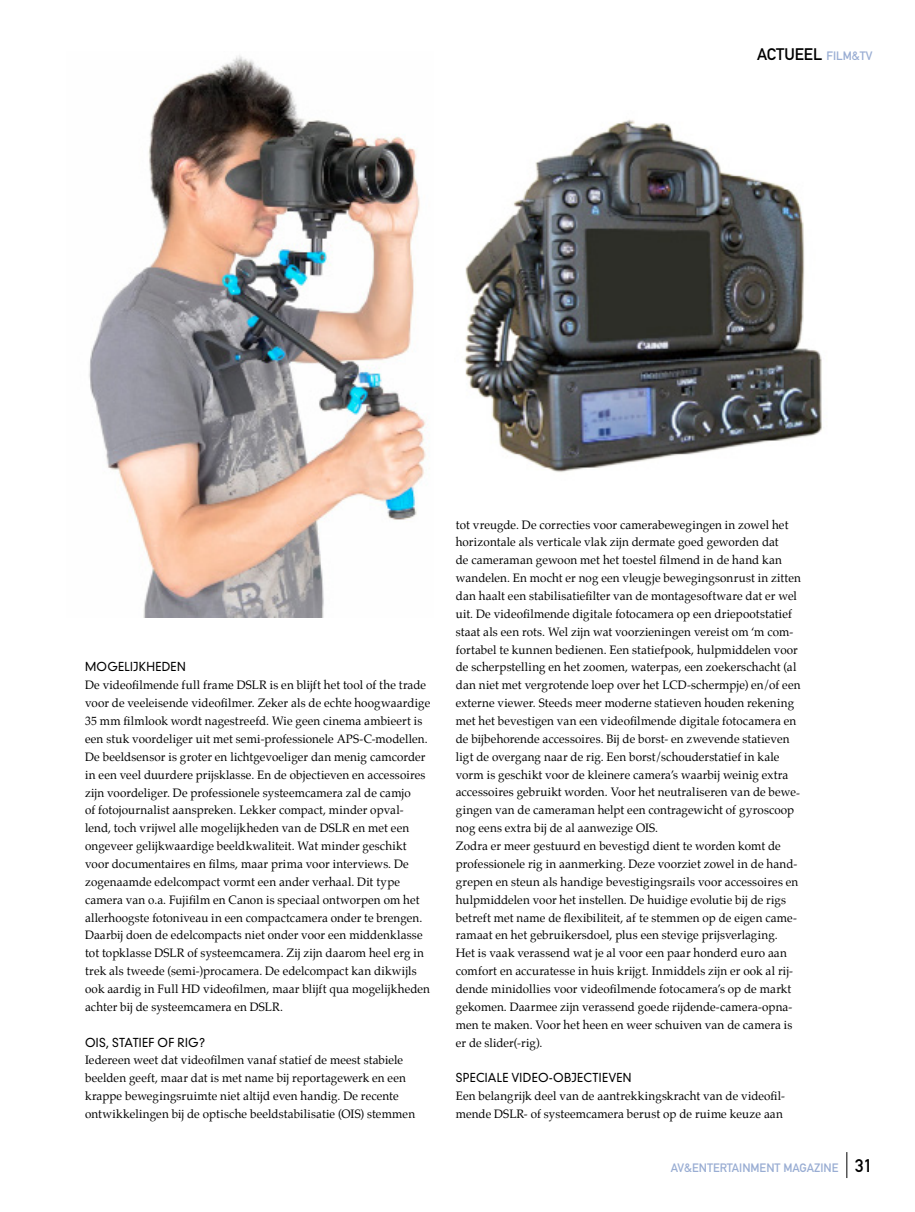
<style>
.page{position:relative;width:915px;height:1212px;background:#fff}
.page>*{position:absolute;margin:0;border:0;box-sizing:border-box;transform-origin:0 0}
.t1{font:16.5px "DIN Mittelschrift";color:#000}
.t2{font:12px/17.9px "Palatino";letter-spacing:.01em;color:#000}
.t3{font:300 12px "DIN Neuzeit Grotesk";letter-spacing:.02em;color:#000}
.t4{font:12px "DIN Mittelschrift";color:#99add3}
.s1{font-size:12px;color:#99add3}
.s2{font-size:18px;color:#000}
</style>
<div class="page">
<svg style="left:846px;top:1152px;width:1px;height:26px"></svg>
<img style="left:89px;top:55px;width:337px;height:563px">
<img style="left:464px;top:119px;width:358px;height:354px">
<h1 class="t1" style="left:756px;top:44px;width:117px">ACTUEEL <span class="s1">FILM&amp;TV</span></h1>
<p class="t3" style="left:85px;top:660px;width:100px">MOGELIJKHEDEN</p>
<p class="t2" style="left:85px;top:676px;width:346px">De videofilmende full frame DSLR is en blijft het tool of the trade voor de veeleisende videofilmer. Zeker als de echte hoogwaardige 35 mm filmlook wordt nagestreefd. Wie geen cinema ambieert is een stuk voordeliger uit met semi-professionele APS-C-modellen.<br>De beeldsensor is groter en lichtgevoeliger dan menig camcorder in een veel duurdere prijsklasse. En de objectieven en accessoires zijn voordeliger. De professionele systeemcamera zal de camjo<br>of fotojournalist aanspreken. Lekker compact, minder opval&shy;lend, toch vrijwel alle mogelijkheden van de DSLR en met een ongeveer gelijkwaardige beeldkwaliteit. Wat minder geschikt voor documentaires en films, maar prima voor interviews. De zogenaamde edelcompact vormt een ander verhaal. Dit type camera van o.a. Fujifilm en Canon is speciaal ontworpen om het allerhoogste fotoniveau in een compactcamera onder te brengen.<br>Daarbij doen de edelcompacts niet onder voor een middenklasse tot topklasse DSLR of systeemcamera. Zij zijn daarom heel erg in trek als tweede (semi-)procamera. De edelcompact kan dikwijls ook aardig in Full HD videofilmen, maar blijft qua mogelijkheden achter bij de systeemcamera en DSLR.</p>
<p class="t3" style="left:85px;top:1035px;width:121px">OIS, STATIEF OF RIG?</p>
<p class="t2" style="left:85px;top:1051px;width:331px">Iedereen weet dat videofilmen vanaf statief de meest stabiele beelden geeft, maar dat is met name bij reportagewerk en een krappe bewegingsruimte niet altijd even handig. De recente ontwikkelingen bij de optische beeldstabilisatie (OIS) stemmen</p>
<p class="t2" style="left:455px;top:515px;width:346px">tot vreugde. De correcties voor camerabewegingen in zowel het horizontale als verticale vlak zijn dermate goed geworden dat<br>de cameraman gewoon met het toestel filmend in de hand kan wandelen. En mocht er nog een vleugje bewegingsonrust in zitten dan haalt een stabilisatiefilter van de montagesoftware dat er wel uit. De videofilmende digitale fotocamera op een driepootstatief staat als een rots. Wel zijn wat voorzieningen vereist om ‘m com&shy;fortabel te kunnen bedienen. Een statiefpook, hulpmiddelen voor de scherpstelling en het zoomen, waterpas, een zoekerschacht (al dan niet met vergrotende loep over het LCD-schermpje) en/of een externe viewer. Steeds meer moderne statieven houden rekening met het bevestigen van een videofilmende digitale fotocamera en de bijbehorende accessoires. Bij de borst- en zwevende statieven ligt de overgang naar de rig. Een borst/schouderstatief in kale vorm is geschikt voor de kleinere camera’s waarbij weinig extra accessoires gebruikt worden. Voor het neutraliseren van de bewe&shy;gingen van de cameraman helpt een contragewicht of gyroscoop nog eens extra bij de al aanwezige OIS.<br>Zodra er meer gestuurd en bevestigd dient te worden komt de professionele rig in aanmerking. Deze voorziet zowel in de hand&shy;grepen en steun als handige bevestigingsrails voor accessoires en hulpmiddelen voor het instellen. De huidige evolutie bij de rigs betreft met name de flexibiliteit, af te stemmen op de eigen came&shy;ramaat en het gebruikersdoel, plus een stevige prijsverlaging.<br>Het is vaak verassend wat je al voor een paar honderd euro aan comfort en accuratesse in huis krijgt. Inmiddels zijn er ook al rij&shy;dende minidollies voor videofilmende fotocamera’s op de markt gekomen. Daarmee zijn verassend goede rijdende-camera-opna&shy;men te maken. Voor het heen en weer schuiven van de camera is er de slider(-rig).</p>
<p class="t3" style="left:455px;top:1071px;width:175px">SPECIALE VIDEO-OBJECTIEVEN</p>
<p class="t2" style="left:455px;top:1087px;width:331px">Een belangrijk deel van de aantrekkingskracht van de videofil&shy;mende DSLR- of systeemcamera berust op de ruime keuze aan</p>
<p class="t4" style="left:670px;top:1161px;width:203px">AV&amp;ENTERTAINMENT MAGAZINE <span class="s2">31</span></p>
</div>
